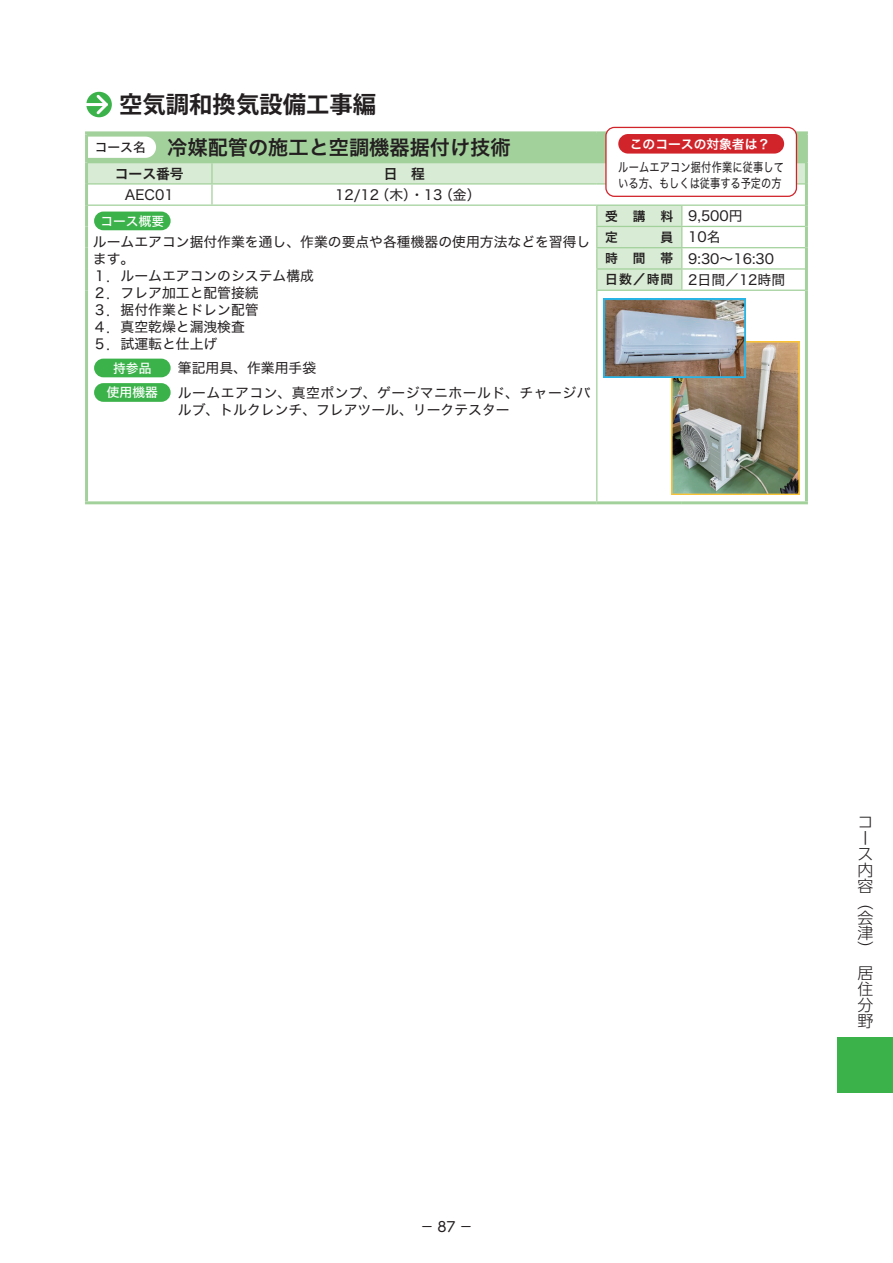
<style>
.page{position:relative;width:893px;height:1263px;background:#fff}
.page>*{position:absolute;margin:0;border:0;box-sizing:border-box;transform-origin:0 0}
.t1{font:700 23.4px "Koz Go Pro";color:#231f20}
.t2{font:20.25px "Hira Kaku Pro W6";color:#231f20}
.t3{font:300 15.9px/15.9px "UD Shin Go Pro";color:#231f20}
.t4{font:13.8px/17px "Hira Kaku Std W4";color:#231f20}
.t5{font:13.8px/24.3px "Hira Kaku Std W4";letter-spacing:.035em;color:#231f20}
.t6{font:13.8px "Hira Kaku Pro W6";color:#231f20}
.t7{font:13.8px "UD Shin M Go Pro";color:#231f20}
.t8{font:12.75px/15.9px "Hira Kaku Std W4";letter-spacing:.015em;color:#231f20;scale:.8 1}
.t9{font:12.75px/24.5px "Hira Kaku Std W5";color:#fff;text-align:center}
.t10{font:12.75px "Hira Kaku Pro W6";color:#fff}
.t11{font:12.75px "Hira Kaku Std W5";color:#231f20}
.t12{font:12.75px "Hira Kaku Pro W6";color:#231f20}
.s1{font-family:"Hira Kaku Pro W6";font-size:12.75px}
</style>
<div class="page">
<div style="left:87px;top:133px;width:719px;height:30px;background:#a3d19c"></div>
<svg style="left:88px;top:163px;width:717px;height:127px"></svg>
<hr style="left:85px;top:131px;width:127px;height:3px;background:#a3d19c">
<hr style="left:85px;top:134px;width:3px;height:29px;background:#a3d19c">
<hr style="left:212px;top:131px;width:385px;height:3px;background:#a3d19c">
<hr style="left:597px;top:131px;width:85px;height:3px;background:#a3d19c">
<hr style="left:682px;top:131px;width:126px;height:3px;background:#a3d19c">
<hr style="left:805px;top:134px;width:3px;height:29px;background:#a3d19c">
<hr style="left:85px;top:163px;width:3px;height:21px;background:#a3d19c">
<hr style="left:805px;top:163px;width:3px;height:21px;background:#a3d19c">
<hr style="left:85px;top:184px;width:3px;height:21px;background:#a3d19c">
<hr style="left:805px;top:184px;width:3px;height:21px;background:#a3d19c">
<hr style="left:211px;top:163px;width:2px;height:20px;background:#a3d19c">
<hr style="left:88px;top:183px;width:124px;height:2px;background:#a3d19c">
<hr style="left:212px;top:183px;width:385px;height:2px;background:#a3d19c">
<hr style="left:211px;top:185px;width:2px;height:20px;background:#a3d19c">
<hr style="left:597px;top:183px;width:85px;height:2px;background:#a3d19c">
<hr style="left:682px;top:183px;width:123px;height:2px;background:#a3d19c">
<hr style="left:88px;top:205px;width:124px;height:1px;background:#a3d19c">
<hr style="left:212px;top:205px;width:385px;height:1px;background:#a3d19c">
<hr style="left:85px;top:205px;width:3px;height:21px;background:#a3d19c">
<hr style="left:85px;top:226px;width:3px;height:22px;background:#a3d19c">
<hr style="left:85px;top:248px;width:3px;height:21px;background:#a3d19c">
<hr style="left:85px;top:269px;width:3px;height:21px;background:#a3d19c">
<hr style="left:85px;top:290px;width:3px;height:211px;background:#a3d19c">
<hr style="left:85px;top:501px;width:127px;height:3px;background:#a3d19c">
<hr style="left:212px;top:501px;width:385px;height:3px;background:#a3d19c">
<hr style="left:597px;top:205px;width:85px;height:1px;background:#a3d19c">
<hr style="left:682px;top:205px;width:123px;height:1px;background:#a3d19c">
<hr style="left:596px;top:226px;width:86px;height:1px;background:#a3d19c">
<hr style="left:682px;top:226px;width:123px;height:1px;background:#a3d19c">
<hr style="left:596px;top:247px;width:86px;height:1px;background:#a3d19c">
<hr style="left:682px;top:247px;width:123px;height:1px;background:#a3d19c">
<hr style="left:596px;top:268px;width:86px;height:2px;background:#a3d19c">
<svg style="left:596px;top:206px;width:1px;height:84px"></svg>
<hr style="left:682px;top:268px;width:123px;height:2px;background:#a3d19c">
<svg style="left:681px;top:206px;width:1px;height:84px"></svg>
<hr style="left:596px;top:290px;width:86px;height:1px;background:#a3d19c">
<hr style="left:596px;top:291px;width:1px;height:210px;background:#a3d19c">
<hr style="left:682px;top:290px;width:123px;height:1px;background:#a3d19c">
<hr style="left:805px;top:205px;width:3px;height:21px;background:#a3d19c">
<hr style="left:805px;top:226px;width:3px;height:22px;background:#a3d19c">
<hr style="left:805px;top:248px;width:3px;height:21px;background:#a3d19c">
<hr style="left:805px;top:269px;width:3px;height:21px;background:#a3d19c">
<hr style="left:805px;top:290px;width:3px;height:211px;background:#a3d19c">
<hr style="left:597px;top:501px;width:85px;height:3px;background:#a3d19c">
<hr style="left:682px;top:501px;width:126px;height:3px;background:#a3d19c">
<div style="left:86px;top:92px;width:26px;height:25px;background:#3cb24b;border-radius:50%"></div>
<svg style="left:97px;top:95px;width:11px;height:19px"></svg>
<hr style="left:85px;top:103px;width:23px;height:3px;background:#fff;border-radius:2px">
<svg style="left:88px;top:137px;width:68px;height:21px"></svg>
<div style="left:94px;top:212px;width:77px;height:18px;background:#3cb24b;border-radius:9px"></div>
<div style="left:94px;top:359px;width:77px;height:18px;background:#3cb24b;border-radius:9px"></div>
<div style="left:94px;top:383px;width:77px;height:19px;background:#3cb24b;border-radius:9px"></div>
<div style="left:606px;top:127px;width:190px;height:69px;background:#fff;border-radius:9px"></div>
<div style="left:605px;top:127px;width:192px;height:70px;border:1px solid #d1232a;border-radius:9px"></div>
<div style="left:618px;top:134px;width:166px;height:20px;background:#d1232a;border-radius:10px"></div>
<img style="left:671px;top:341px;width:128px;height:154px">
<img style="left:603px;top:298px;width:143px;height:79px">
<div style="left:838px;top:1037px;width:55px;height:56px;background:#3cb24b"></div>
<h1 class="t1" style="left:119px;top:90px;width:259px">空気調和換気設備工事編</h1>
<p class="t11" style="left:95px;top:138px;width:53px">コース名</p>
<h2 class="t2" style="left:167px;top:129px;width:345px">冷媒配管の施工と空調機器据付け技術</h2>
<p class="t6" style="left:115px;top:161px;width:71px">コース番号</p>
<p class="t6" style="left:384px;top:161px;width:43px">日　程</p>
<p class="t4" style="left:125px;top:186px;width:50px">AEC01</p>
<p class="t4" style="left:335px;top:186px;width:147px">12/12（木）・13（金）</p>
<p class="t4" style="left:93px;top:233px;width:499px">ルームエアコン据付作業を通し、作業の要点や各種機器の使用方法などを習得します。<br>１．ルームエアコンのシステム構成<br>２．フレア加工と配管接続<br>３．据付作業とドレン配管<br>４．真空乾燥と漏洩検査<br>５．試運転と仕上げ</p>
<p class="t5" style="left:178px;top:356px;width:414px">筆記用具、作業用手袋<br>ルームエアコン、真空ポンプ、ゲージマニホールド、チャージバ</p>
<p class="t4" style="left:178px;top:401px;width:333px">ルブ、トルクレンチ、フレアツール、リークテスター</p>
<p class="t9" style="left:100px;top:209px;width:65px">コース概要</p>
<p class="t9" style="left:107px;top:356px;width:53px">持参品使用機器</p>
<p class="t10" style="left:630px;top:132px;width:142px">このコースの対象者は？</p>
<p class="t8" style="left:618px;top:159px;width:209px">ルームエアコン据付作業に従事している方、もしくは従事する予定の方</p>
<p class="t4" style="left:605px;top:207px;width:139px"><span class="s1">受 講 料</span> 9,500円</p>
<p class="t12" style="left:605px;top:226px;width:36px">定 　</p>
<p class="t4" style="left:605px;top:226px;width:181px;line-height:21.3px;text-indent:55px"><span class="s1">員</span> 10名<br><span class="s1">時 間 帯</span> 9:30～16:30<span class="s1">日数／時間</span> 2日間／12時間</p>
<p class="t7" style="left:420px;top:1216px;width:54px">−87−</p>
<p class="t3" style="left:857px;top:813px;width:17px">コース内容（会津）</p>
<p class="t3" style="left:857px;top:965px;width:17px;text-align:justify">居住分野</p>
</div>
